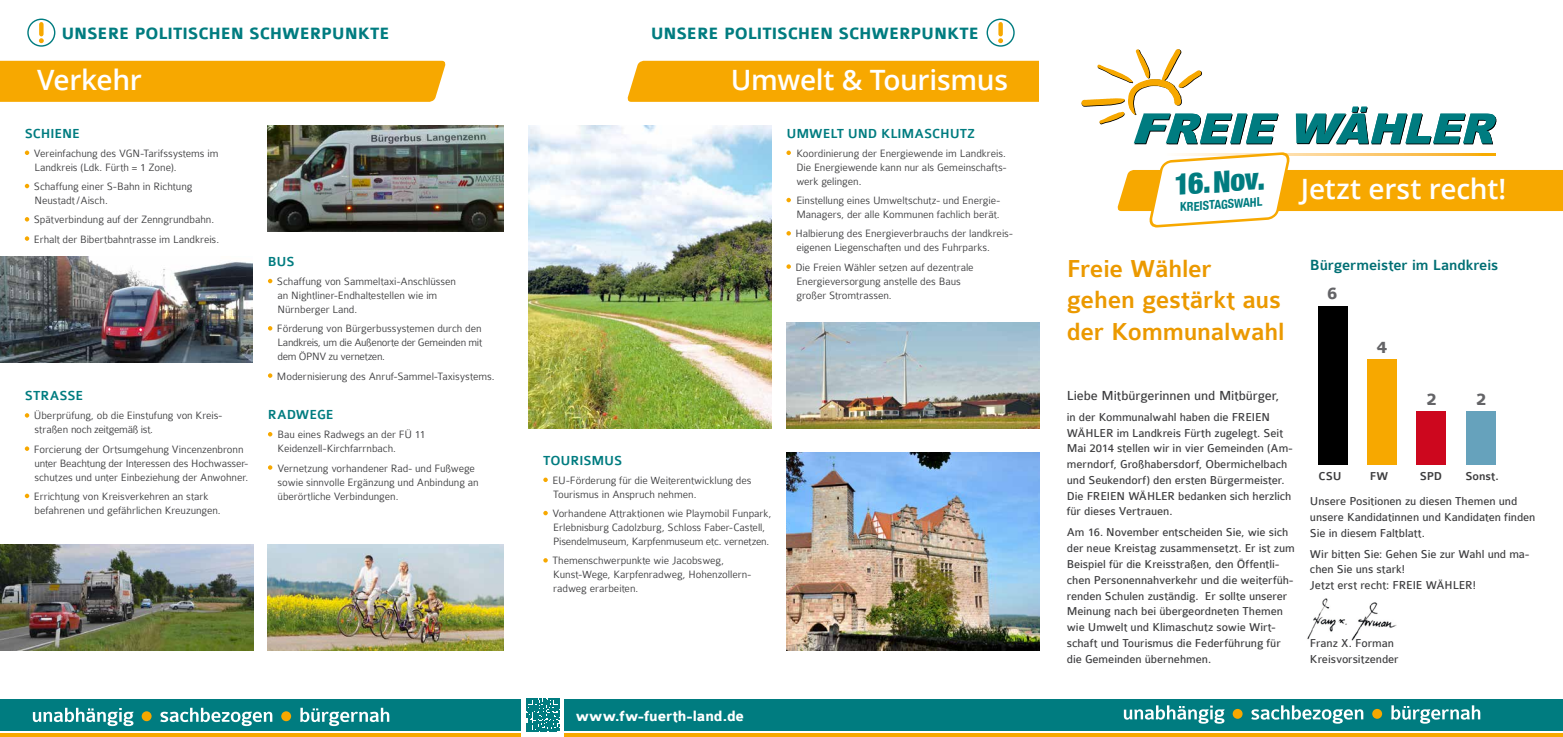
<style>
.page{position:relative;width:1563px;height:737px;background:#fff}
.page>*{position:absolute;margin:0;border:0;box-sizing:border-box;transform-origin:0 0}
.t1{font:900 condensed 29.75px "Helvetica Neue";color:#007c80}
.t2{font:600 28px "Open Sans";letter-spacing:-.01em;color:#fff}
.t3{font:500 26.25px/31.5px "Colaborate";letter-spacing:-.015em;color:#eb9900}
.t4{font:700 18.38px "Colaborate";color:#646467}
.t5{font:700 17.5px "Colaborate";letter-spacing:-.01em;color:#007c80}
.t6{font:500 15.75px "Colaborate";color:#006f74}
.t7{font:700 15.75px "Colaborate";color:#fff}
.t8{font:500 14px "Colaborate";letter-spacing:-.005em;color:#007c80}
.t9{font:14px "Colaborate";letter-spacing:-.005em;color:#3d3d3f}
.t10{font:12.25px/15.8px "Colaborate";letter-spacing:-.005em;color:#3d3d3f}
.t11{font:500 12.25px "Colaborate";letter-spacing:-.01em;color:#3d3d3f}
.t12{font:700 condensed 12.25px "Helvetica Neue";color:#007c80}
.t13{font:300 11.38px/14px "Colaborate";letter-spacing:-.005em;color:#3d3d3f}
</style>
<div class="page">
<div style="left:0;top:698px;width:1563px;height:32px;background:#007c80"></div>
<hr style="left:0;top:733px;width:1563px;height:4px;background:#f7a800">
<div style="left:522px;top:696px;width:42px;height:41px;background:#fff"></div>
<svg style="left:526px;top:698px;width:34px;height:33px"></svg>
<svg style="left:33px;top:707px;width:356px;height:19px"></svg>
<div style="left:142px;top:711px;width:10px;height:10px;background:#f7a800;border-radius:50%"></div>
<div style="left:281px;top:711px;width:10px;height:10px;background:#f7a800;border-radius:50%"></div>
<img style="left:0;top:256px;width:253px;height:106px">
<img style="left:0;top:544px;width:253px;height:106px">
<img style="left:268px;top:125px;width:236px;height:106px">
<img style="left:268px;top:544px;width:236px;height:106px">
<div style="left:0;top:61px;width:446px;height:41px;background:#f7a800"></div>
<svg style="left:25px;top:150px;width:4px;height:5px"></svg>
<svg style="left:25px;top:184px;width:4px;height:4px"></svg>
<svg style="left:25px;top:217px;width:4px;height:4px"></svg>
<svg style="left:25px;top:236px;width:4px;height:5px"></svg>
<svg style="left:25px;top:413px;width:4px;height:4px"></svg>
<svg style="left:25px;top:446px;width:4px;height:5px"></svg>
<svg style="left:25px;top:493px;width:4px;height:5px"></svg>
<svg style="left:268px;top:279px;width:4px;height:4px"></svg>
<svg style="left:268px;top:326px;width:4px;height:4px"></svg>
<svg style="left:268px;top:373px;width:4px;height:5px"></svg>
<svg style="left:268px;top:432px;width:4px;height:4px"></svg>
<svg style="left:268px;top:465px;width:4px;height:5px"></svg>
<svg style="left:39px;top:22px;width:5px;height:21px"></svg>
<div style="left:27px;top:19px;width:28px;height:28px;border:1px solid #007c80;border-radius:50%"></div>
<svg style="left:1124px;top:705px;width:356px;height:18px"></svg>
<div style="left:1232px;top:709px;width:10px;height:9px;background:#f7a800;border-radius:50%"></div>
<div style="left:1372px;top:709px;width:10px;height:9px;background:#f7a800;border-radius:50%"></div>
<img style="left:1307px;top:598px;width:89px;height:42px">
<svg style="left:1295px;top:107px;width:201px;height:37px"></svg>
<svg style="left:1081px;top:49px;width:197px;height:95px"></svg>
<svg style="left:1117px;top:152px;width:446px;height:76px"></svg>
<div style="left:1317px;top:306px;width:30px;height:159px;background:#000"></div>
<div style="left:1367px;top:359px;width:29px;height:106px;background:#f7a800"></div>
<div style="left:1416px;top:411px;width:30px;height:54px;background:#cd071e"></div>
<div style="left:1465px;top:411px;width:30px;height:54px;background:#66a2bc"></div>
<div style="left:627px;top:61px;width:412px;height:41px;background:#f7a800"></div>
<img style="left:786px;top:322px;width:253px;height:106px">
<img style="left:786px;top:453px;width:253px;height:197px">
<svg style="left:998px;top:22px;width:5px;height:21px"></svg>
<div style="left:986px;top:19px;width:28px;height:28px;border:1px solid #007c80;border-radius:50%"></div>
<svg style="left:786px;top:150px;width:5px;height:5px"></svg>
<svg style="left:786px;top:198px;width:5px;height:4px"></svg>
<svg style="left:786px;top:231px;width:5px;height:4px"></svg>
<svg style="left:786px;top:264px;width:5px;height:5px"></svg>
<svg style="left:543px;top:477px;width:5px;height:5px"></svg>
<svg style="left:543px;top:511px;width:5px;height:4px"></svg>
<svg style="left:543px;top:558px;width:5px;height:4px"></svg>
<img style="left:528px;top:125px;width:243px;height:303px">
<h3 class="t5" style="left:61px;top:24px;width:330px">UNSERE POLITISCHEN SCHWERPU NKTE</h3>
<h2 class="t2" style="left:37px;top:60px;width:106px">Verkehr</h2>
<p class="t8" style="left:25px;top:126px;width:57px">Schiene</p>
<p class="t13" style="left:34px;top:146px;width:186px">Vereinfachung des VGN-Tarifssystems im<br>Landkreis (Ldk. Fürth = 1 Zone).</p>
<p class="t13" style="left:34px;top:179px;width:160px">Schaffung einer S-Bahn in Richtung<br>Neustadt /Aisch.</p>
<p class="t13" style="left:34px;top:210px;width:187px;line-height:19.2px">Spätverbindung auf der Zenngrundbahn.<br>Erhalt der Bibertbahntrasse im Landkreis.</p>
<p class="t8" style="left:25px;top:388px;width:60px">StraSSe</p>
<p class="t13" style="left:34px;top:409px;width:190px">Überprüfung, ob die Einstufung von Kreis&shy;straßen noch zeitgemäß ist.</p>
<p class="t13" style="left:34px;top:442px;width:216px">Forcierung der Ortsumgehung Vincenzenbronn unter Beachtung der Interessen des Hochwasser&shy;schutzes und unter Einbeziehung der Anwohner.</p>
<p class="t13" style="left:34px;top:489px;width:188px">Errichtung von Kreisverkehren an stark befahrenen und gefährlichen Kreuzungen.</p>
<p class="t8" style="left:268px;top:254px;width:26px">Bus</p>
<p class="t13" style="left:277px;top:274px;width:181px">Schaffung von Sammeltaxi-Anschlüssen an Nightliner-Endhaltestellen wie im<br>Nürnberger Land.</p>
<p class="t13" style="left:277px;top:322px;width:206px;text-align:justify">Förderung von Bürgerbussystemen durch den Landkreis, um die Außenorte der Gemeinden mit dem ÖPNV zu vernetzen.</p>
<p class="t13" style="left:277px;top:369px;width:219px">Modernisierung des Anruf-Sammel-Taxisystems.</p>
<p class="t8" style="left:268px;top:407px;width:68px">Radwege</p>
<p class="t13" style="left:278px;top:427px;width:149px">Bau eines Radwegs an der FÜ 11<br>Keidenzell-Kirchfarrnbach.</p>
<p class="t13" style="left:278px;top:461px;width:203px">Vernetzung vorhandener Rad- und Fußwege sowie sinnvolle Ergänzung und Anbindung an überörtliche Verbindungen.</p>
<h3 class="t5" style="left:651px;top:24px;width:330px">UNSERE POLITISCHEN SCHWERPU NKTE</h3>
<h2 class="t2" style="left:731px;top:60px;width:279px">Umwelt &amp; Tourismus</h2>
<p class="t8" style="left:786px;top:126px;width:190px">U mwelt U nd Klimaschutz</p>
<p class="t13" style="left:796px;top:146px;width:212px;text-align:justify">Koordinierung der Energiewende im Landkreis.<br>Die Energiewende kann nur als Gemeinschafts&shy;werk gelingen.</p>
<p class="t13" style="left:796px;top:193px;width:205px">Einstellung eines Umweltschutz- und Energie-<br>Managers, der alle Kommunen fachlich berät.</p>
<p class="t13" style="left:795px;top:227px;width:219px">Halbierung des Energieverbrauchs der landkreis&shy;eigenen Liegenschaften und des Fuhrparks.</p>
<p class="t13" style="left:795px;top:260px;width:180px">Die Freien Wähler setzen auf dezentrale<br>Energieversorgung anstelle des Baus großer Stromtrassen.</p>
<p class="t8" style="left:543px;top:453px;width:79px">Tourismus</p>
<p class="t13" style="left:552px;top:473px;width:201px">EU-Förderung für die Weiterentwicklung des<br>Tourismus in Anspruch nehmen.</p>
<p class="t13" style="left:552px;top:506px;width:221px">Vorhandene Attraktionen wie Playmobil Funpark,<br>Erlebnisburg Cadolzburg, Schloss Faber-Castell,<br>Pisendelmuseum, Karpfenmuseum etc. vernetzen.</p>
<p class="t13" style="left:552px;top:554px;width:200px">Themenschwerpunkte wie Jacobsweg,<br>Kunst-Wege, Karpfenradweg, Hohenzollern&shy;radweg erarbeiten.</p>
<h3 class="t7" style="left:576px;top:708px;width:170px">WWW.FW-FUERTH-LAND.DE</h3>
<h1 class="t1" style="left:1172px;top:160px;width:92px;rotate:-4deg">16.Nov.</h1>
<h2 class="t2" style="left:1300px;top:169px;width:207px">Jetzt erst recht!</h2>
<p class="t12" style="left:1179px;top:197px;width:84px;rotate:-4deg">KreistagSwahl</p>
<h3 class="t3" style="left:1067px;top:253px;width:219px">Freie Wähler gehen gestärkt aus der Kommunalwahl</h3>
<p class="t9" style="left:1067px;top:388px;width:214px">Liebe Mitbürgerinnen und Mitbürger,</p>
<p class="t10" style="left:1067px;top:409px;width:227px">in der Kommunalwahl haben die FREIEN WÄHLER im Landkreis Fürth zugelegt. Seit Mai 2014 stellen wir in vier Gemeinden (Am&shy;merndorf, Großhabersdorf, Obermichelbach und Seukendorf) den ersten Bürgermeister.<br>Die FREIEN WÄHLER bedanken sich herzlich für dieses Vertrauen.</p>
<p class="t10" style="left:1067px;top:525px;width:230px">Am 16. November entscheiden Sie, wie sich der neue Kreistag zusammensetzt. Er ist zum Beispiel für die Kreisstraßen, den Öffentli&shy;chen Personennahverkehr und die weiterfüh&shy;renden Schulen zuständig. Er sollte unserer Meinung nach bei übergeordneten Themen wie Umwelt und Klimaschutz sowie Wirt&shy;schaft und Tourismus die Federführung für die Gemeinden übernehmen.</p>
<h3 class="t6" style="left:1310px;top:256px;width:190px">Bürgermeister im Landkreis</h3>
<h3 class="t4" style="left:1327px;top:284px;width:12px">6</h3>
<h3 class="t4" style="left:1376px;top:338px;width:12px">4</h3>
<h3 class="t4" style="left:1426px;top:390px;width:12px">2</h3>
<h3 class="t4" style="left:1476px;top:390px;width:12px">2</h3>
<p class="t11" style="left:1318px;top:470px;width:19px">CSU</p>
<p class="t11" style="left:1370px;top:470px;width:14px">FW</p>
<p class="t11" style="left:1419px;top:470px;width:22px">SPD</p>
<p class="t11" style="left:1465px;top:470px;width:35px">Sonst.</p>
<p class="t10" style="left:1310px;top:493px;width:227px">Unsere Positionen zu diesen Themen und unsere Kandidatinnen und Kandidaten finden<br>Sie in diesem Faltblatt.</p>
<p class="t10" style="left:1310px;top:546px;width:221px">Wir bitten Sie: Gehen Sie zur Wahl und ma&shy;chen Sie uns stark!<br>Jetzt erst recht: FREIE WÄHLER!</p>
<p class="t10" style="left:1310px;top:635px;width:90px">Franz X. Forman<br>Kreisvorsitzender</p>
</div>
